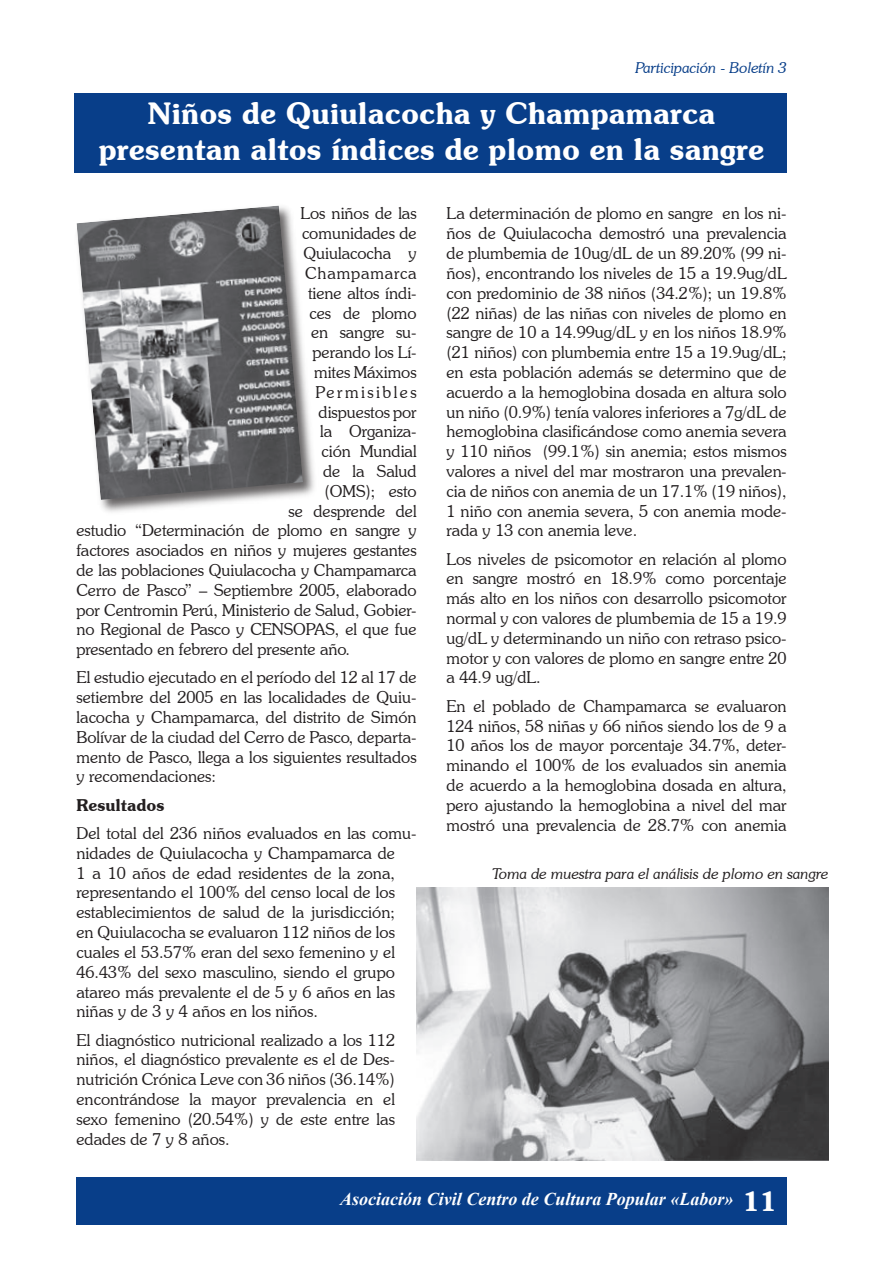
<style>
.page{position:relative;width:893px;height:1263px;background:#fff}
.page>*{position:absolute;margin:0;border:0;box-sizing:border-box;transform-origin:0 0}
.titulo{font:600 30px/36px "Souvenir IT Cby BT";color:#fff;text-align:center}
.t1{font:600 27px "Souvenir IT Cby BT";color:#fff}
.t2{font:italic 700 18px "Times New Roman";color:#fff}
.Caja_te_texto{font:300 16.5px/19.8px "Souvenir IT Cby BT";color:#231f20;text-align:justify}
.Caja_te_texto-2{font:300 16.5px "Souvenir IT Cby BT";letter-spacing:.05em;color:#231f20}
.Caja_te_texto-3{font:300 16.5px "Souvenir IT Cby BT";letter-spacing:.14em;color:#231f20}
.Caja_te_texto-4{font:600 16.5px "Souvenir IT Cby BT";color:#231f20}
.Leyenda_de_foto{font:italic 300 15px "Souvenir IT Cby BT";color:#231f20}
.t3{font:italic 300 15px "Souvenir IT Cby BT";color:#083e89}
</style>
<div class="page">
<div style="left:76px;top:1177px;width:711px;height:48px;background:#083e89"></div>
<div style="left:74px;top:94px;width:713px;height:79px;background:#083e89"></div>
<img style="left:416px;top:888px;width:412px;height:273px">
<div style="left:74px;top:203px;width:245px;height:312px;background:#231f20;opacity:.7"></div>
<img style="left:77px;top:206px;width:226px;height:294px">
<p class="t3" style="left:635px;top:58px;width:153px">Participación - Boletín 3</p>
<p class="titulo" style="left:99px;top:94px;width:667px">Niños de Quiulacocha y Champamarca presentan altos índices de plomo en la sangre</p>
<p class="Caja_te_texto" style="left:301px;top:204px;width:118px">Los niños de las</p>
<p class="Caja_te_texto" style="left:302px;top:223px;width:116px">comunidades de</p>
<p class="Caja_te_texto" style="left:304px;top:243px;width:115px">Quiulacocha y</p>
<p class="Caja_te_texto-2" style="left:305px;top:263px;width:113px">Champamarca</p>
<p class="Caja_te_texto" style="left:308px;top:283px;width:110px">tiene altos índi-</p>
<p class="Caja_te_texto" style="left:310px;top:303px;width:109px">ces de plomo</p>
<p class="Caja_te_texto" style="left:311px;top:322px;width:107px">en sangre su-</p>
<p class="Caja_te_texto" style="left:313px;top:342px;width:106px">perando los Lí-</p>
<p class="Caja_te_texto" style="left:314px;top:362px;width:104px">mites Máximos</p>
<p class="Caja_te_texto-3" style="left:316px;top:382px;width:103px">Permisibles</p>
<p class="Caja_te_texto" style="left:319px;top:402px;width:100px">dispuestos por</p>
<p class="Caja_te_texto" style="left:320px;top:421px;width:98px">la Organiza-</p>
<p class="Caja_te_texto" style="left:322px;top:441px;width:97px">ción Mundial</p>
<p class="Caja_te_texto" style="left:323px;top:461px;width:95px">de la Salud</p>
<p class="Caja_te_texto" style="left:325px;top:481px;width:94px">(OMS); esto</p>
<p class="Caja_te_texto" style="left:289px;top:501px;width:130px">se desprende del</p>
<p class="Caja_te_texto" style="left:76px;top:520px;width:342px">estudio “Determinación de plomo en sangre y</p>
<p class="Caja_te_texto" style="left:76px;top:540px;width:342px">factores asociados en niños y mujeres gestantes</p>
<p class="Caja_te_texto" style="left:76px;top:560px;width:342px">de las poblaciones Quiulacocha y Champamarca</p>
<p class="Caja_te_texto" style="left:76px;top:580px;width:342px">Cerro de Pasco” – Septiembre 2005, elaborado</p>
<p class="Caja_te_texto" style="left:76px;top:600px;width:342px">por Centromin Perú, Ministerio de Salud, Gobier-</p>
<p class="Caja_te_texto" style="left:76px;top:619px;width:342px">no Regional de Pasco y CENSOPAS, el que fue</p>
<p class="Caja_te_texto" style="left:76px;top:639px;width:275px">presentado en febrero del presente año.</p>
<p class="Caja_te_texto" style="left:76px;top:667px;width:342px">El estudio ejecutado en el período del 12 al 17 de setiembre del 2005 en las localidades de Quiu&shy;lacocha y Champamarca, del distrito de Simón Bolívar de la ciudad del Cerro de Pasco, departa&shy;mento de Pasco, llega a los siguientes resultados y recomendaciones:</p>
<p class="Caja_te_texto-4" style="left:76px;top:794px;width:90px">Resultados</p>
<p class="Caja_te_texto" style="left:76px;top:823px;width:342px;text-align:left">Del total del 236 niños evaluados en las comu&shy;nidades de Quiulacocha y Champamarca de<br>1 a 10 años de edad residentes de la zona, representando el 100% del censo local de los establecimientos de salud de la jurisdicción;<br>en Quiulacocha se evaluaron 112 niños de los cuales el 53.57% eran del sexo femenino y el 46.43% del sexo masculino, siendo el grupo atareo más prevalente el de 5 y 6 años en las niñas y de 3 y 4 años en los niños.</p>
<p class="Caja_te_texto" style="left:76px;top:1030px;width:320px">El diagnóstico nutricional realizado a los 112 niños, el diagnóstico prevalente es el de Des&shy;nutrición Crónica Leve con 36 niños (36.14%) encontrándose la mayor prevalencia en el sexo femenino (20.54%) y de este entre las edades de 7 y 8 años.</p>
<p class="Caja_te_texto" style="left:446px;top:204px;width:342px">La determinación de plomo en sangre en los ni&shy;ños de Quiulacocha demostró una prevalencia de plumbemia de 10ug/dL de un 89.20% (99 ni&shy;ños), encontrando los niveles de 15 a 19.9ug/dL con predominio de 38 niños (34.2%); un 19.8% (22 niñas) de las niñas con niveles de plomo en sangre de 10 a 14.99ug/dL y en los niños 18.9% (21 niños) con plumbemia entre 15 a 19.9ug/dL; en esta población además se determino que de acuerdo a la hemoglobina dosada en altura solo un niño (0.9%) tenía valores inferiores a 7g/dL de hemoglobina clasificándose como anemia severa y 110 niños (99.1%) sin anemia; estos mismos valores a nivel del mar mostraron una prevalen&shy;cia de niños con anemia de un 17.1% (19 niños), 1 niño con anemia severa, 5 con anemia mode&shy;rada y 13 con anemia leve.</p>
<p class="Caja_te_texto" style="left:446px;top:549px;width:342px">Los niveles de psicomotor en relación al plomo en sangre mostró en 18.9% como porcentaje más alto en los niños con desarrollo psicomotor normal y con valores de plumbemia de 15 a 19.9 ug/dL y determinando un niño con retraso psico&shy;motor y con valores de plomo en sangre entre 20 a 44.9 ug/dL.</p>
<p class="Caja_te_texto" style="left:446px;top:696px;width:342px">En el poblado de Champamarca se evaluaron 124 niños, 58 niñas y 66 niños siendo los de 9 a 10 años los de mayor porcentaje 34.7%, deter&shy;minando el 100% de los evaluados sin anemia de acuerdo a la hemoglobina dosada en altura, pero ajustando la hemoglobina a nivel del mar mostró una prevalencia de 28.7% con anemia</p>
<p class="Leyenda_de_foto" style="left:492px;top:864px;width:338px">Toma de muestra para el análisis de plomo en sangre</p>
<p class="t2" style="left:340px;top:1187px;width:395px">Asociación Civil Centro de Cultura Popular «Labor»</p>
<h2 class="t1" style="left:743px;top:1184px;width:36px">11</h2>
</div>
